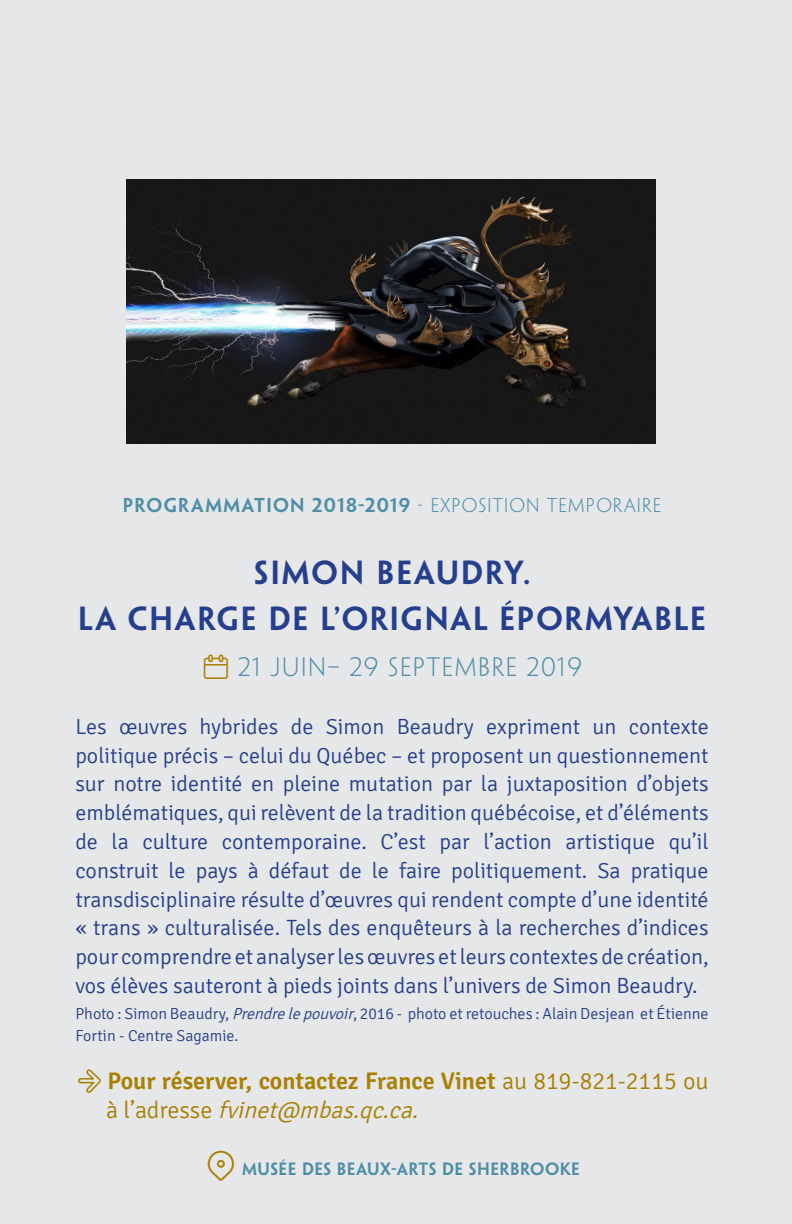
<style>
.page{position:relative;width:792px;height:1224px;background:#e6e7e9}
.page>*{position:absolute;margin:0;border:0;box-sizing:border-box;transform-origin:0 0}
.t1{font:600 30px "Penumbra Sans Std";letter-spacing:.06em;color:#253f8e}
.t2{font:600 24px/28.8px "Signika";color:#aa8004}
.t3{font:300 24px "Penumbra Sans Std";letter-spacing:.07em;color:#4f8ea7}
.t4{font:300 22px/28.8px "Signika";color:#253f8e;text-align:justify}
.t5{font:600 18px "Penumbra Sans Std";letter-spacing:.07em;color:#4f8ea7}
.t6{font:300 16px/22px "Signika";color:#253f8e}
.t7{font:600 16px "Penumbra Flare Std";letter-spacing:.03em;color:#4f8ea7}
.s1{font-weight:300}
.s2{font-style:italic}
.s3{font-weight:300;font-style:italic}
</style>
<div class="page">
<img style="left:127px;top:180px;width:528px;height:264px">
<p class="t5" style="left:123px;top:494px;width:540px">PROGRAMMATION 2018-2019 <span class="s1">- EXPOSITION TEMPORAIRE</span></p>
<p class="t1" style="left:254px;top:554px;width:278px">SIMON BEAUDRY.</p>
<p class="t1" style="left:78px;top:600px;width:629px">LA CHARGE DE L’ORIGNAL ÉPORMYABLE</p>
<p class="t3" style="left:238px;top:653px;width:345px">21 JUIN– 29 SEPTEMBRE 2019</p>
<p class="t4" style="left:75px;top:712px;width:635px">Les œuvres hybrides de Simon Beaudry expriment un contexte politique précis – celui du Québec – et proposent un questionnement sur notre identité en pleine mutation par la juxtaposition d’objets emblématiques, qui relèvent de la tradition québécoise, et d’éléments de la culture contemporaine. C’est par l’action artistique qu’il construit le pays à défaut de le faire politiquement. Sa pratique transdisciplinaire résulte d’œuvres qui rendent compte d’une identité « trans » culturalisée. Tels des enquêteurs à la recherches d’indices pour comprendre et analyser les œuvres et leurs contextes de création, vos élèves sauteront à pieds joints dans l’univers de Simon Beaudry.</p>
<p class="t6" style="left:75px;top:1003px;width:635px">Photo : Simon Beaudry, <span class="s2">Prendrelepouvoir</span>, 2016 - photo et retouches : Alain Desjean et Étienne<br>Fortin - Centre Sagamie.</p>
<p class="t2" style="left:106px;top:1067px;width:604px">Pour réserver, contactez France Vinet <span class="s1">au 819-821-2115 ou à l ’ a d r e s s e</span> <span class="s3">fvinet@mbas.qc.ca.</span></p>
<p class="t7" style="left:242px;top:1159px;width:339px">MUSÉE DES BEAUX-ARTS DE SHERBROOKE</p>
</div>
